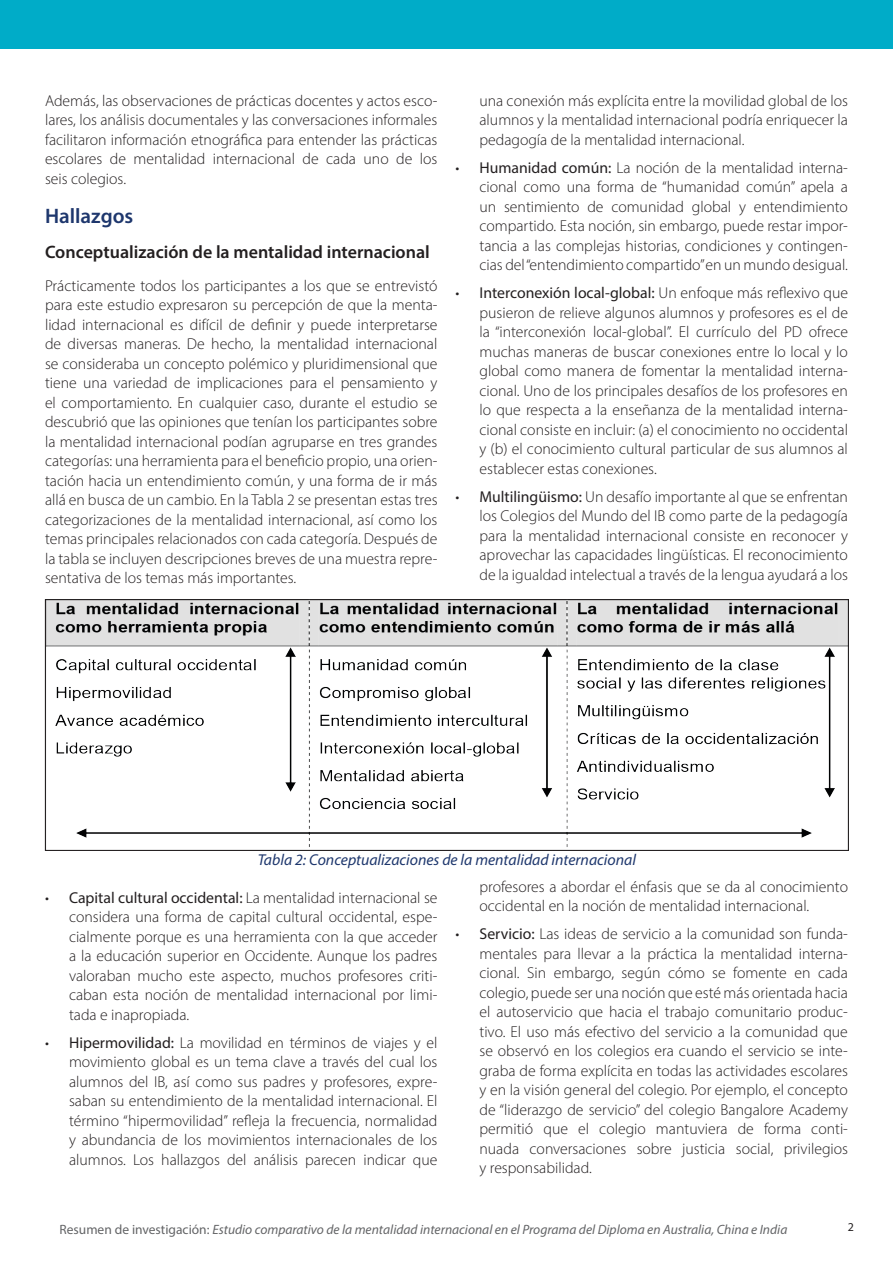
<style>
.page{position:relative;width:893px;height:1263px;background:#fff}
.page>*{position:absolute;margin:0;border:0;box-sizing:border-box;transform-origin:0 0}
.Heading_1_-_dark_blu{font:600 21px "Myriad Pro";color:#1e376d}
.Body_subheading{font:600 18px "Myriad Pro";color:#231f20}
.Main_body{font:300 15.75px/19.5px "Myriad Pro";color:#231f20;text-align:justify}
.t1{font:italic 15.75px "Myriad Pro";color:#1e376d}
.t2{font:italic 13.5px "Myriad Pro";color:#636466}
.t3{font:12px "Myriad Pro";color:#231f20}
.s1{font-weight:400}
.s2{font-style:normal}
</style>
<div class="page">
<div style="left:0;top:0;width:893px;height:48px;background:#00acc8"></div>
<img style="left:47px;top:601px;width:800px;height:246px">
<div style="left:45px;top:599px;width:804px;height:252px;border:1px solid #231f20"></div>
<p class="Main_body" style="left:45px;top:91px;width:394px">Además, las observaciones de prácticas docentes y actos esco&shy;lares, los análisis documentales y las conversaciones informales facilitaron información etnográfica para entender las prácticas escolares de mentalidad internacional de cada uno de los seis colegios.</p>
<p class="Heading_1_-_dark_blu" style="left:45px;top:202px;width:90px">Hallazgos</p>
<p class="Body_subheading" style="left:45px;top:240px;width:386px">Conceptualización de la mentalidad internacional</p>
<p class="Main_body" style="left:45px;top:275px;width:394px">Prácticamente todos los participantes a los que se entrevistó para este estudio expresaron su percepción de que la menta&shy;lidad internacional es difícil de definir y puede interpretarse de diversas maneras. De hecho, la mentalidad internacional se consideraba un concepto polémico y pluridimensional que tiene una variedad de implicaciones para el pensamiento y el comportamiento. En cualquier caso, durante el estudio se descubrió que las opiniones que tenían los participantes sobre la mentalidad internacional podían agruparse en tres grandes categorías: una herramienta para el beneficio propio, una orien&shy;tación hacia un entendimiento común, y una forma de ir más allá en busca de un cambio. En la Tabla 2 se presentan estas tres categorizaciones de la mentalidad internacional, así como los temas principales relacionados con cada categoría. Después de la tabla se incluyen descripciones breves de una muestra repre&shy;sentativa de los temas más importantes.</p>
<p class="Main_body" style="left:479px;top:91px;width:370px">una conexión más explícita entre la movilidad global de los alumnos y la mentalidad internacional podría enriquecer la pedagogía de la mentalidad internacional.</p>
<p class="Main_body" style="left:479px;top:158px;width:370px;text-indent:-24px">• <span class="s1">Humanidad común:</span> La noción de la mentalidad interna&shy;cional como una forma de “humanidad común” apela a un sentimiento de comunidad global y entendimiento compartido. Esta noción, sin embargo, puede restar impor&shy;tancia a las complejas historias, condiciones y contingen&shy;cias del “entendimiento compartido” en un mundo desigual.</p>
<p class="Main_body" style="left:479px;top:283px;width:370px;text-indent:-24px">• <span class="s1">Interconexión local-global:</span> Un enfoque más reflexivo que pusieron de relieve algunos alumnos y profesores es el de la “interconexión local-global”. El currículo del PD ofrece muchas maneras de buscar conexiones entre lo local y lo global como manera de fomentar la mentalidad interna&shy;cional. Uno de los principales desafíos de los profesores en lo que respecta a la enseñanza de la mentalidad interna&shy;cional consiste en incluir: (a) el conocimiento no occidental y (b) el conocimiento cultural particular de sus alumnos al establecer estas conexiones.</p>
<p class="Main_body" style="left:479px;top:487px;width:370px;text-indent:-24px">• <span class="s1">Multilingüismo:</span> Un desafío importante al que se enfrentan los Colegios del Mundo del IB como parte de la pedagogía para la mentalidad internacional consiste en reconocer y aprovechar las capacidades lingüísticas. El reconocimiento de la igualdad intelectual a través de la lengua ayudará a los</p>
<p class="t1" style="left:258px;top:850px;width:380px">Tabla 2: Conceptualizaciones de la mentalidad internacional</p>
<p class="Main_body" style="left:69px;top:887px;width:370px;text-indent:-24px">• <span class="s1">Capital cultural occidental:</span> La mentalidad internacional se considera una forma de capital cultural occidental, espe&shy;cialmente porque es una herramienta con la que acceder a la educación superior en Occidente. Aunque los padres valoraban mucho este aspecto, muchos profesores criti&shy;caban esta noción de mentalidad internacional por limi&shy;tada e inapropiada.</p>
<p class="Main_body" style="left:69px;top:1032px;width:370px;text-indent:-24px">• <span class="s1">Hipermovilidad:</span> La movilidad en términos de viajes y el movimiento global es un tema clave a través del cual los alumnos del IB, así como sus padres y profesores, expre&shy;saban su entendimiento de la mentalidad internacional. El término “hipermovilidad” refleja la frecuencia, normalidad y abundancia de los movimientos internacionales de los alumnos. Los hallazgos del análisis parecen indicar que</p>
<p class="Main_body" style="left:479px;top:877px;width:370px">profesores a abordar el énfasis que se da al conocimiento occidental en la noción de mentalidad internacional.</p>
<p class="Main_body" style="left:479px;top:924px;width:370px;text-indent:-24px">• <span class="s1">Servicio:</span> Las ideas de servicio a la comunidad son funda&shy;mentales para llevar a la práctica la mentalidad interna&shy;cional. Sin embargo, según cómo se fomente en cada colegio, puede ser una noción que esté más orientada hacia el autoservicio que hacia el trabajo comunitario produc&shy;tivo. El uso más efectivo del servicio a la comunidad que se observó en los colegios era cuando el servicio se inte&shy;graba de forma explícita en todas las actividades escolares y en la visión general del colegio. Por ejemplo, el concepto de “liderazgo de servicio” del colegio Bangalore Academy permitió que el colegio mantuviera de forma conti&shy;nuada conversaciones sobre justicia social, privilegios y responsabilidad.</p>
<p class="t2" style="left:60px;top:1221px;width:729px"><span class="s2">Resumen de investigación:</span> Estudio comparativo de la mentalidad internacional en el Programa del Diploma en Australia, China e India</p>
<p class="t3" style="left:848px;top:1220px;width:8px">2</p>
</div>
